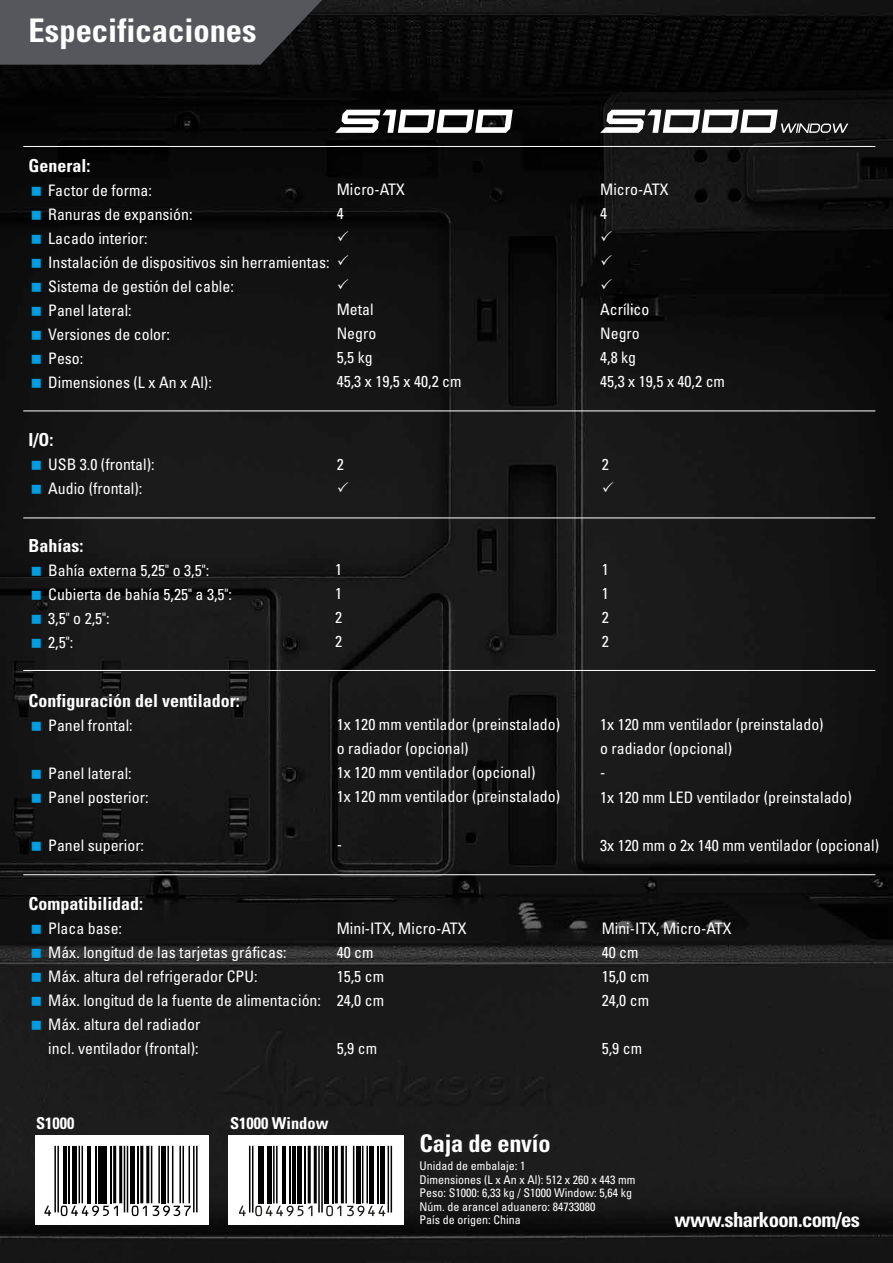
<style>
.page{position:relative;width:893px;height:1263px;background:#fff}
.page>*{position:absolute;margin:0;border:0;box-sizing:border-box;transform-origin:0 0}
.t1{font:700 condensed 32.55px "Univers";color:#fff}
.t2{font:700 condensed 24.3px "Univers";letter-spacing:-.01em;color:#fff}
.t3{font:700 condensed 20.7px "Univers";letter-spacing:-.025em;color:#fff}
.t4{font:700 condensed 17.85px "Univers";color:#fff}
.t5{font:700 condensed 16.35px "Univers";color:#fff}
.t6{font:condensed 15.9px/24px "Univers";color:#fff}
.t7{font:condensed 12px/13.5px "Univers";color:#fff}
</style>
<div class="page">
<img style="left:0;top:0;width:893px;height:1263px">
<hr style="left:23px;top:146px;width:852px;height:1px;background:#fff">
<hr style="left:23px;top:410px;width:852px;height:1px;background:#fff">
<hr style="left:23px;top:517px;width:852px;height:1px;background:#fff">
<hr style="left:23px;top:670px;width:852px;height:1px;background:#fff">
<hr style="left:23px;top:874px;width:852px;height:1px;background:#fff">
<svg style="left:0;top:0;width:322px;height:65px;background:#4d4f53"></svg>
<div style="left:35px;top:1135px;width:173px;height:89px;background:#fff"></div>
<svg style="left:228px;top:1135px;width:175px;height:90px"></svg>
<svg style="left:600px;top:110px;width:248px;height:23px"></svg>
<svg style="left:335px;top:110px;width:178px;height:23px"></svg>
<hr style="left:249px;top:1146px;width:1px;height:66px;background:#000">
<hr style="left:252px;top:1146px;width:1px;height:66px;background:#000">
<hr style="left:258px;top:1146px;width:3px;height:57px;background:#000">
<hr style="left:263px;top:1146px;width:1px;height:57px;background:#000">
<div style="left:267px;top:1146px;width:5px;height:57px;background:#000"></div>
<hr style="left:273px;top:1146px;width:2px;height:57px;background:#000">
<hr style="left:276px;top:1146px;width:2px;height:57px;background:#000">
<hr style="left:282px;top:1146px;width:3px;height:57px;background:#000">
<hr style="left:290px;top:1146px;width:1px;height:57px;background:#000">
<hr style="left:293px;top:1146px;width:3px;height:57px;background:#000">
<div style="left:297px;top:1146px;width:5px;height:57px;background:#000"></div>
<hr style="left:305px;top:1146px;width:1px;height:57px;background:#000">
<hr style="left:308px;top:1146px;width:3px;height:57px;background:#000">
<hr style="left:314px;top:1146px;width:3px;height:57px;background:#000">
<hr style="left:318px;top:1146px;width:2px;height:66px;background:#000">
<hr style="left:321px;top:1146px;width:2px;height:66px;background:#000">
<div style="left:324px;top:1146px;width:5px;height:57px;background:#000"></div>
<hr style="left:332px;top:1146px;width:1px;height:57px;background:#000">
<hr style="left:335px;top:1146px;width:3px;height:57px;background:#000">
<hr style="left:341px;top:1146px;width:3px;height:57px;background:#000">
<hr style="left:345px;top:1146px;width:2px;height:57px;background:#000">
<hr style="left:353px;top:1146px;width:1px;height:57px;background:#000">
<hr style="left:356px;top:1146px;width:4px;height:57px;background:#000">
<hr style="left:362px;top:1146px;width:1px;height:57px;background:#000">
<hr style="left:366px;top:1146px;width:2px;height:57px;background:#000">
<div style="left:369px;top:1146px;width:5px;height:57px;background:#000"></div>
<hr style="left:377px;top:1146px;width:1px;height:57px;background:#000">
<div style="left:380px;top:1146px;width:5px;height:57px;background:#000"></div>
<hr style="left:388px;top:1146px;width:1px;height:66px;background:#000">
<hr style="left:391px;top:1146px;width:1px;height:66px;background:#000">
<svg style="left:239px;top:1206px;width:7px;height:10px"></svg>
<svg style="left:255px;top:1205px;width:57px;height:11px"></svg>
<svg style="left:326px;top:1205px;width:15px;height:11px"></svg>
<svg style="left:347px;top:1205px;width:38px;height:11px"></svg>
<hr style="left:54px;top:1146px;width:2px;height:66px;background:#000">
<hr style="left:57px;top:1146px;width:2px;height:66px;background:#000">
<hr style="left:63px;top:1146px;width:3px;height:57px;background:#000">
<hr style="left:68px;top:1146px;width:1px;height:57px;background:#000">
<div style="left:72px;top:1146px;width:5px;height:57px;background:#000"></div>
<hr style="left:79px;top:1146px;width:1px;height:57px;background:#000">
<hr style="left:82px;top:1146px;width:1px;height:57px;background:#000">
<hr style="left:88px;top:1146px;width:3px;height:57px;background:#000">
<hr style="left:95px;top:1146px;width:2px;height:57px;background:#000">
<hr style="left:98px;top:1146px;width:3px;height:57px;background:#000">
<hr style="left:103px;top:1146px;width:4px;height:57px;background:#000">
<hr style="left:110px;top:1146px;width:2px;height:57px;background:#000">
<hr style="left:113px;top:1146px;width:3px;height:57px;background:#000">
<hr style="left:119px;top:1146px;width:3px;height:57px;background:#000">
<hr style="left:124px;top:1146px;width:1px;height:66px;background:#000">
<hr style="left:127px;top:1146px;width:1px;height:66px;background:#000">
<hr style="left:130px;top:1146px;width:4px;height:57px;background:#000">
<hr style="left:137px;top:1146px;width:2px;height:57px;background:#000">
<hr style="left:140px;top:1146px;width:3px;height:57px;background:#000">
<hr style="left:146px;top:1146px;width:3px;height:57px;background:#000">
<hr style="left:151px;top:1146px;width:1px;height:57px;background:#000">
<hr style="left:158px;top:1146px;width:2px;height:57px;background:#000">
<div style="left:161px;top:1146px;width:5px;height:57px;background:#000"></div>
<hr style="left:167px;top:1146px;width:2px;height:57px;background:#000">
<hr style="left:172px;top:1146px;width:1px;height:57px;background:#000">
<hr style="left:179px;top:1146px;width:2px;height:57px;background:#000">
<hr style="left:182px;top:1146px;width:2px;height:57px;background:#000">
<hr style="left:189px;top:1146px;width:1px;height:57px;background:#000">
<hr style="left:193px;top:1146px;width:2px;height:66px;background:#000">
<hr style="left:196px;top:1146px;width:2px;height:66px;background:#000">
<svg style="left:44px;top:1206px;width:7px;height:10px"></svg>
<svg style="left:61px;top:1205px;width:57px;height:11px"></svg>
<svg style="left:132px;top:1205px;width:15px;height:11px"></svg>
<svg style="left:153px;top:1205px;width:38px;height:11px"></svg>
<svg style="left:32px;top:186px;width:9px;height:9px"></svg>
<svg style="left:32px;top:210px;width:9px;height:9px"></svg>
<svg style="left:32px;top:234px;width:9px;height:10px"></svg>
<svg style="left:32px;top:258px;width:9px;height:10px"></svg>
<svg style="left:32px;top:282px;width:9px;height:10px"></svg>
<svg style="left:32px;top:306px;width:9px;height:10px"></svg>
<svg style="left:32px;top:330px;width:9px;height:10px"></svg>
<svg style="left:32px;top:354px;width:9px;height:10px"></svg>
<svg style="left:32px;top:378px;width:9px;height:10px"></svg>
<svg style="left:32px;top:461px;width:9px;height:9px"></svg>
<svg style="left:32px;top:485px;width:9px;height:9px"></svg>
<svg style="left:32px;top:566px;width:9px;height:9px"></svg>
<svg style="left:32px;top:590px;width:9px;height:9px"></svg>
<svg style="left:32px;top:614px;width:9px;height:9px"></svg>
<svg style="left:32px;top:638px;width:9px;height:9px"></svg>
<svg style="left:32px;top:721px;width:9px;height:9px"></svg>
<svg style="left:32px;top:769px;width:9px;height:9px"></svg>
<svg style="left:32px;top:793px;width:9px;height:9px"></svg>
<svg style="left:32px;top:841px;width:9px;height:9px"></svg>
<svg style="left:338px;top:230px;width:10px;height:11px"></svg>
<svg style="left:338px;top:254px;width:10px;height:11px"></svg>
<svg style="left:338px;top:278px;width:10px;height:11px"></svg>
<svg style="left:338px;top:481px;width:10px;height:10px"></svg>
<svg style="left:32px;top:924px;width:9px;height:9px"></svg>
<svg style="left:32px;top:948px;width:9px;height:9px"></svg>
<svg style="left:32px;top:972px;width:9px;height:9px"></svg>
<svg style="left:32px;top:996px;width:9px;height:9px"></svg>
<svg style="left:32px;top:1020px;width:9px;height:9px"></svg>
<svg style="left:601px;top:230px;width:11px;height:11px"></svg>
<svg style="left:601px;top:254px;width:11px;height:11px"></svg>
<svg style="left:601px;top:278px;width:11px;height:11px"></svg>
<svg style="left:603px;top:481px;width:10px;height:10px"></svg>
<h1 class="t1" style="left:29px;top:11px;width:230px">Especificaciones</h1>
<p class="t4" style="left:29px;top:155px;width:63px">General:</p>
<p class="t6" style="left:48px;top:178px;width:283px">Factor de forma:<br>Ranuras de expansión:<br>Lacado interior:<br>Instalación de dispositivos sin herramientas:<br>Sistema de gestión del cable:<br>Panel lateral:<br>Versiones de color:<br>Peso:<br>Dimensiones (L x An x Al):</p>
<p class="t6" style="left:337px;top:177px;width:70px">Micro-ATX<br>4</p>
<p class="t6" style="left:337px;top:297px;width:126px">Metal<br>Negro<br>5,5 kg<br>45,3 x 19,5 x 40,2 cm</p>
<p class="t4" style="left:29px;top:429px;width:26px">I/O:</p>
<p class="t6" style="left:48px;top:452px;width:108px">USB 3.0 (frontal):<br>Audio (frontal):</p>
<p class="t6" style="left:337px;top:452px;width:9px">2</p>
<p class="t4" style="left:29px;top:534px;width:56px">Bahías:</p>
<p class="t6" style="left:48px;top:558px;width:185px">Bahía externa 5,25" o 3,5":<br>Cubierta de bahía 5,25" a 3,5":<br>3,5" o 2,5":<br>2,5":</p>
<p class="t4" style="left:29px;top:689px;width:213px">Configuración del ventilador:</p>
<p class="t6" style="left:48px;top:713px;width:86px">Panel frontal:</p>
<p class="t6" style="left:48px;top:761px;width:102px">Panel lateral:<br>Panel posterior:</p>
<p class="t6" style="left:48px;top:833px;width:97px">Panel superior:</p>
<p class="t6" style="left:335px;top:557px;width:9px;text-align:justify">1<br>1<br>2<br>2</p>
<p class="t6" style="left:337px;top:713px;width:225px">1x 120 mm ventilador (preinstalado) o radiador (opcional)<br>1x 120 mm ventilador (opcional)<br>1x 120 mm ventilador (preinstalado)</p>
<p class="t6" style="left:337px;top:833px;width:7px">-</p>
<p class="t4" style="left:29px;top:892px;width:116px">Compatibilidad:</p>
<p class="t6" style="left:48px;top:916px;width:274px">Placa base:<br>Máx. longitud de las tarjetas gráficas:<br>Máx. altura del refrigerador CPU:<br>Máx. longitud de la fuente de alimentación:<br>Máx. altura del radiador<br>incl. ventilador (frontal):</p>
<p class="t6" style="left:337px;top:916px;width:131px">Mini-ITX, Micro-ATX<br>40 cm<br>15,5 cm<br>24,0 cm</p>
<p class="t6" style="left:337px;top:1036px;width:42px">5,9 cm</p>
<p class="t5" style="left:36px;top:1113px;width:40px">S1000</p>
<p class="t5" style="left:230px;top:1113px;width:100px">S1000 Window</p>
<h2 class="t2" style="left:420px;top:1129px;width:132px">Caja de envío</h2>
<p class="t6" style="left:600px;top:177px;width:70px">Micro-ATX<br>4</p>
<p class="t6" style="left:600px;top:297px;width:126px">Acrílico<br>Negro<br>4,8 kg<br>45,3 x 19,5 x 40,2 cm</p>
<p class="t6" style="left:602px;top:452px;width:9px">2</p>
<p class="t6" style="left:602px;top:557px;width:9px;text-align:justify">1<br>1<br>2<br>2</p>
<p class="t6" style="left:600px;top:713px;width:253px">1x 120 mm ventilador (preinstalado)<br>o radiador (opcional)<br>-<br>1x 120 mm LED ventilador (preinstalado)</p>
<p class="t6" style="left:600px;top:833px;width:280px">3x 120 mm o 2x 140 mm ventilador (opcional)</p>
<p class="t6" style="left:602px;top:916px;width:131px">Mini-ITX, Micro-ATX<br>40 cm<br>15,0 cm<br>24,0 cm</p>
<p class="t6" style="left:602px;top:1036px;width:42px">5,9 cm</p>
<p class="t7" style="left:420px;top:1159px;width:217px">Unidad de embalaje: 1<br>Dimensiones (L x An x Al): 512 x 260 x 443 mm<br>Peso: S1000: 6,33 kg / S1000 Window: 5,64 kg<br>Núm. de arancel aduanero: 84733080<br>País de origen: China</p>
<h3 class="t3" style="left:675px;top:1207px;width:187px">www.sharkoon.com/es</h3>
</div>
